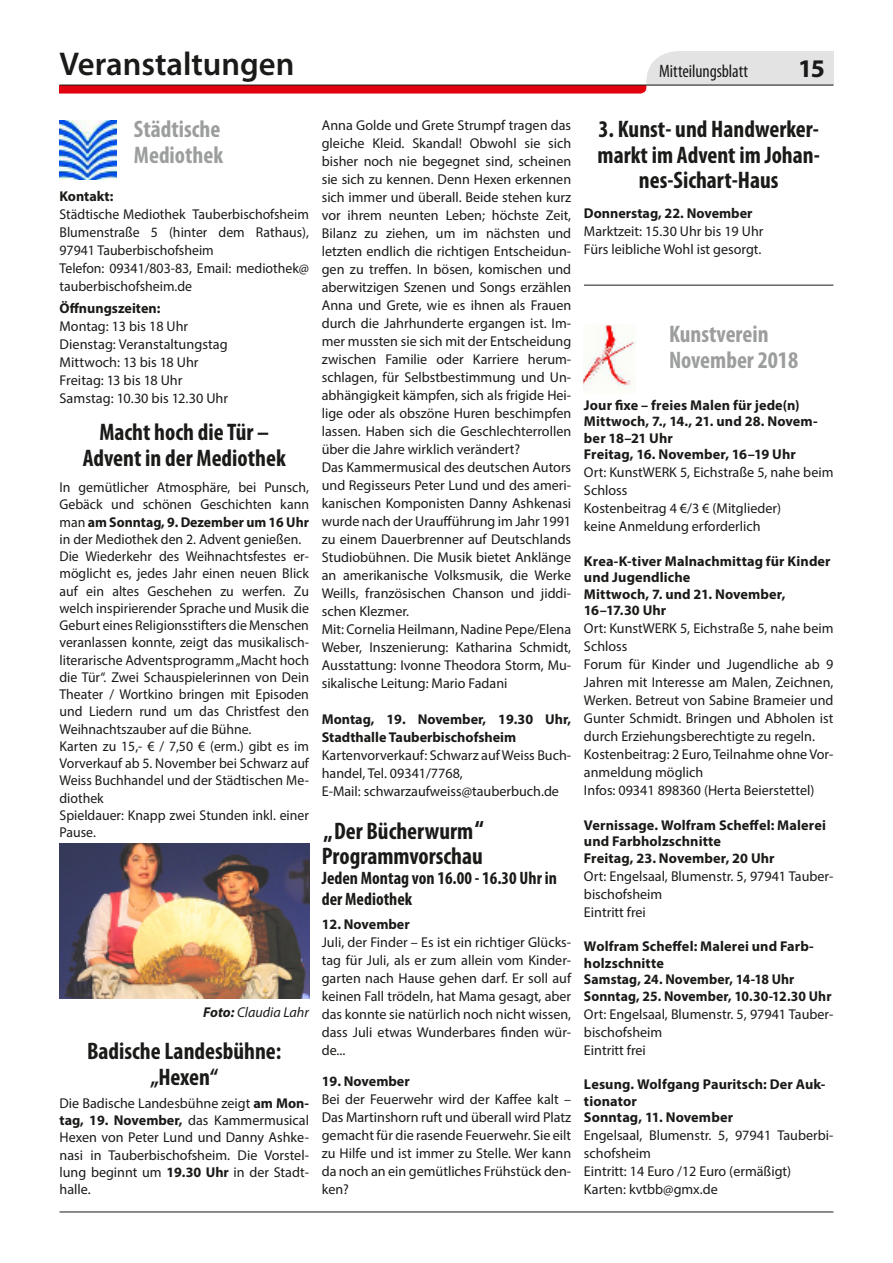
<style>
.page{position:relative;width:893px;height:1263px;background:#fff}
.page>*{position:absolute;margin:0;border:0;box-sizing:border-box;transform-origin:0 0}
.t1{font:600 33px "Myriad Pro";color:#1a1a18}
.t2{font:700 25.5px "Myriad Pro";color:#1a1a18}
.t3{font:700 condensed 24px/25.5px "Myriad Pro";color:#1a1a18;text-align:center}
.t4{font:700 condensed 24px/25.5px "Myriad Pro";color:#9c9d9d}
.t5{font:700 condensed 18px/20.2px "Myriad Pro";color:#1a1a18}
.t6{font:condensed 18px "Myriad Pro";letter-spacing:-.005em;color:#1a1a18}
.t7{font:14.25px/18px "Myriad Pro";color:#1a1a18}
.t8{font:700 14.25px/16.5px "Myriad Pro";letter-spacing:.005em;color:#1a1a18}
.t9{font:italic 14.25px "Myriad Pro";color:#1a1a18}
.s1{font-weight:700}
.s2{font-family:"Frutiger LT Com"}
</style>
<div class="page">
<hr style="left:60px;top:1211px;width:773px;height:1px;background:#1a1a18">
<svg style="left:60px;top:51px;width:773px;height:43px"></svg>
<hr style="left:60px;top:85px;width:773px;height:1px;background:#1a1a18">
<img style="left:60px;top:120px;width:57px;height:60px">
<img style="left:60px;top:843px;width:249px;height:156px">
<hr style="left:584px;top:285px;width:249px;height:1px;background:#1a1a18">
<img style="left:584px;top:324px;width:51px;height:68px">
<h1 class="t1" style="left:60px;top:43px;width:236px">Veranstaltungen</h1>
<p class="t6" style="left:659px;top:60px;width:91px">Mitteilungsblatt</p>
<h2 class="t2" style="left:798px;top:51px;width:28px">15</h2>
<h3 class="t4" style="left:134px;top:116px;width:91px">Städtische<br>Mediothek</h3>
<p class="t8" style="left:60px;top:187px;width:55px">Kontakt:</p>
<p class="t7" style="left:60px;top:205px;width:251px">Städtische Mediothek Tauberbischofsheim Blumenstraße 5 (hinter dem Rathaus), 97941 Tauberbischofsheim<br>Telefon: 09341/803-83, Email: mediothek@ tauberbischofsheim.de</p>
<p class="t8" style="left:60px;top:299px;width:102px">Öffnungszeiten:</p>
<p class="t7" style="left:60px;top:317px;width:170px">Montag: 13 bis 18 Uhr<br>Dienstag: Veranstaltungstag<br>Mittwoch: 13 bis 18 Uhr<br>Freitag: 13 bis 18 Uhr<br>Samstag: 10.30 bis 12.30 Uhr</p>
<h3 class="t3" style="left:83px;top:419px;width:205px">Macht hoch die Tür –<br>Advent in der Mediothek</h3>
<p class="t7" style="left:60px;top:478px;width:251px;line-height:17.2px">In gemütlicher Atmosphäre, bei Punsch, Gebäck und schönen Geschichten kann man <span class="s1">am Sonntag, 9. Dezember um 16 Uhr </span>in der Mediothek den 2. Advent genießen.<br>Die Wiederkehr des Weihnachtsfestes er&shy;möglicht es, jedes Jahr einen neuen Blick auf ein altes Geschehen zu werfen. Zu welch inspirierender Sprache und Musik die Geburt eines Religionsstifters die Menschen veranlassen konnte, zeigt das musikalisch&shy;literarische Adventsprogramm „Macht hoch die Tür“. Zwei Schauspielerinnen von Dein Theater / Wortkino bringen mit Episoden und Liedern rund um das Christfest den Weihnachtszauber auf die Bühne.<br>Karten zu 15,- € / 7,50 € (erm.) gibt es im Vorverkauf ab 5. November bei Schwarz auf Weiss Buchhandel und der Städtischen Me&shy;diothek<br>Spieldauer: Knapp zwei Stunden inkl. einer Pause.</p>
<p class="t9" style="left:203px;top:1003px;width:107px"><span class="s1">Foto:</span> Claudia Lahr</p>
<h3 class="t3" style="left:87px;top:1038px;width:196px">Badische Landesbühne: „Hexen“</h3>
<p class="t7" style="left:60px;top:1094px;width:251px;line-height:17.2px;text-align:justify">Die Badische Landesbühne zeigt <span class="s1">am Mon&shy;tag, 19. November,</span> das Kammermusical Hexen von Peter Lund und Danny Ashke&shy;nasi in Tauberbischofsheim. Die Vorstel&shy;lung beginnt um <span class="s1">19.30 Uhr</span> in der Stadt&shy;halle.</p>
<p class="t7" style="left:322px;top:116px;width:251px">Anna Golde und Grete Strumpf tragen das gleiche Kleid. Skandal! Obwohl sie sich bisher noch nie begegnet sind, scheinen sie sich zu kennen. Denn Hexen erkennen sich immer und überall. Beide stehen kurz vor ihrem neunten Leben; höchste Zeit, Bilanz zu ziehen, um im nächsten und letzten endlich die richtigen Entscheidun&shy;gen zu treffen. In bösen, komischen und aberwitzigen Szenen und Songs erzählen Anna und Grete, wie es ihnen als Frauen durch die Jahrhunderte ergangen ist. Im&shy;mer mussten sie sich mit der Entscheidung zwischen Familie oder Karriere herum&shy;schlagen, für Selbstbestimmung und Un&shy;abhängigkeit kämpfen, sich als frigide Hei&shy;lige oder als obszöne Huren beschimpfen lassen. Haben sich die Geschlechterrollen über die Jahre wirklich verändert?<br>Das Kammermusical des deutschen Autors und Regisseurs Peter Lund und des ameri&shy;kanischen Komponisten Danny Ashkenasi wurde nach der Uraufführung im Jahr 1991 zu einem Dauerbrenner auf Deutschlands Studiobühnen. Die Musik bietet Anklänge an amerikanische Volksmusik, die Werke Weills, französischen Chanson und jiddi&shy;schen Klezmer.<br>Mit: Cornelia Heilmann, Nadine Pepe/Elena Weber, Inszenierung: Katharina Schmidt, Ausstattung: Ivonne Theodora Storm, Mu&shy;sikalische Leitung: Mario Fadani</p>
<p class="t8" style="left:322px;top:709px;width:251px;line-height:18px">Montag, 19. November, 19.30 Uhr,<br>Stadthalle Tauberbischofsheim</p>
<p class="t7" style="left:322px;top:746px;width:251px">Kartenvorverkauf: Schwarz auf Weiss Buch&shy;handel, Tel. 09341/7768,<br>E-Mail: schwarzaufweiss@tauberbuch.de</p>
<h3 class="t3" style="left:322px;top:817px;width:165px;text-align:left"><span class="s2">„</span>Der Bücherwurm<span class="s2">“<br></span>Programmvorschau</h3>
<p class="t5" style="left:322px;top:868px;width:237px">Jeden Montag von 16.00 - 16.30 Uhr in der Mediothek</p>
<p class="t8" style="left:322px;top:915px;width:90px">12. November</p>
<p class="t7" style="left:322px;top:932px;width:251px;text-align:justify">Juli, der Finder – Es ist ein richtiger Glücks&shy;tag für Juli, als er zum allein vom Kinder&shy;garten nach Hause gehen darf. Er soll auf keinen Fall trödeln, hat Mama gesagt, aber das konnte sie natürlich noch nicht wissen, dass Juli etwas Wunderbares finden wür&shy;de...</p>
<p class="t8" style="left:322px;top:1072px;width:90px">19. November</p>
<p class="t7" style="left:322px;top:1090px;width:251px;text-align:justify">Bei der Feuerwehr wird der Kaffee kalt – Das Martinshorn ruft und überall wird Platz gemacht für die rasende Feuerwehr. Sie eilt zu Hilfe und ist immer zu Stelle. Wer kann da noch an ein gemütliches Frühstück den&shy;ken?</p>
<h3 class="t3" style="left:598px;top:116px;width:224px">3. Kunst- und Handwerker&shy;markt im Advent im Johan&shy;nes-Sichart-Haus</h3>
<p class="t8" style="left:584px;top:205px;width:170px">Donnerstag, 22. November</p>
<p class="t7" style="left:584px;top:222px;width:181px">Marktzeit: 15.30 Uhr bis 19 Uhr<br>Fürs leibliche Wohl ist gesorgt.</p>
<h3 class="t4" style="left:669px;top:321px;width:131px">Kunstverein<br>November 2018</h3>
<p class="t8" style="left:584px;top:396px;width:235px">Jour fixe – freies Malen für jede(n)<br>Mittwoch, 7., 14., 21. und 28. Novem&shy;ber 18–21 Uhr<br>Freitag, 16. November, 16–19 Uhr</p>
<p class="t7" style="left:584px;top:463px;width:251px">Ort: KunstWERK 5, Eichstraße 5, nahe beim<br>Schloss<br>Kostenbeitrag 4 €/3 € (Mitglieder)<br>keine Anmeldung erforderlich</p>
<p class="t8" style="left:584px;top:552px;width:248px">Krea-K-tiver Malnachmittag für Kinder und Jugendliche<br>Mittwoch, 7. und 21. November,<br>16–17.30 Uhr</p>
<p class="t7" style="left:584px;top:619px;width:251px">Ort: KunstWERK 5, Eichstraße 5, nahe beim Schloss<br>Forum für Kinder und Jugendliche ab 9<br>Jahren mit Interesse am Malen, Zeichnen, Werken. Betreut von Sabine Brameier und Gunter Schmidt. Bringen und Abholen ist durch Erziehungsberechtigte zu regeln.<br>Kostenbeitrag: 2 Euro, Teilnahme ohne Vor&shy;anmeldung möglich<br>Infos: 09341 898360 (Herta Beierstettel)</p>
<p class="t8" style="left:584px;top:816px;width:244px">Vernissage. Wolfram Scheffel: Malerei und Farbholzschnitte<br>Freitag, 23. November, 20 Uhr</p>
<p class="t7" style="left:584px;top:867px;width:251px">Ort: Engelsaal, Blumenstr. 5, 97941 Tauber&shy;bischofsheim<br>Eintritt frei</p>
<p class="t8" style="left:584px;top:938px;width:249px">Wolfram Scheffel: Malerei und Farb&shy;holzschnitte<br>Samstag, 24. November, 14-18 Uhr<br>Sonntag, 25. November, 10.30-12.30 Uhr</p>
<p class="t7" style="left:584px;top:1005px;width:251px">Ort: Engelsaal, Blumenstr. 5, 97941 Tauber&shy;bischofsheim<br>Eintritt frei</p>
<p class="t8" style="left:584px;top:1076px;width:243px">Lesung. Wolfgang Pauritsch: Der Auk&shy;tionator<br>Sonntag, 11. November</p>
<p class="t7" style="left:584px;top:1126px;width:251px">Engelsaal, Blumenstr. 5, 97941 Tauberbi&shy;schofsheim<br>Eintritt: 14 Euro /12 Euro (ermäßigt)<br>Karten: kvtbb@gmx.de</p>
</div>
